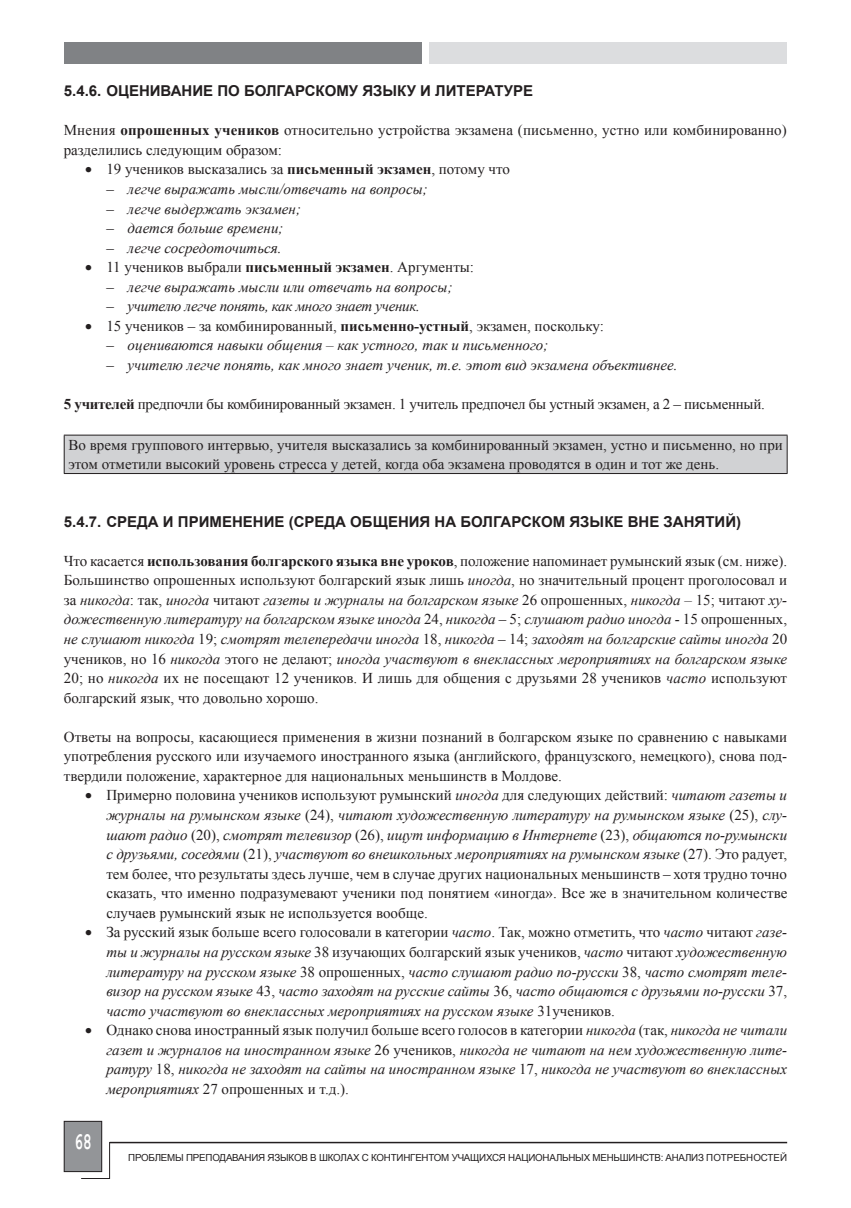
<style>
.page{position:relative;width:851px;height:1208px;background:#fff}
.page>*{position:absolute;margin:0;border:0;box-sizing:border-box;transform-origin:0 0}
.t1{font:700 24px "Courier New";color:#fff;scale:.6 1}
.t2{font:15px/19.5px "Times New Roman";color:#231f20;text-align:justify}
.t3{font:italic 15px/19.5px "Times New Roman";color:#231f20;text-align:justify}
.t4{font:700 15px "Arial";color:#231f20}
.t5{font:15px "Times New Roman";letter-spacing:-.02em;color:#231f20}
.t6{font:italic 15px "Times New Roman";letter-spacing:-.02em;color:#231f20}
.t7{font:9.75px "Arial";letter-spacing:-.02em;color:#231f20}
.s1{font-weight:700}
.s2{font-style:normal}
.s3{font-style:italic}
</style>
<div class="page">
<div style="left:64px;top:1121px;width:38px;height:50px;background:#939598"></div>
<div style="left:64px;top:1121px;width:38px;height:51px;border:1px solid #231f20"></div>
<hr style="left:110px;top:1141px;width:677px;height:2px;background:#231f20">
<svg style="left:81px;top:1178px;width:29px;height:1px"></svg>
<hr style="left:109px;top:1142px;width:1px;height:36px;background:#231f20">
<div style="left:430px;top:42px;width:356px;height:21px;background:#dcdddf"></div>
<div style="left:64px;top:42px;width:357px;height:21px;background:#808285"></div>
<div style="left:64px;top:435px;width:723px;height:38px;background:#d1d2d4"></div>
<hr style="left:64px;top:435px;width:723px;height:1px;background:#231f20">
<hr style="left:64px;top:435px;width:1px;height:38px;background:#231f20">
<hr style="left:786px;top:435px;width:1px;height:38px;background:#231f20">
<hr style="left:64px;top:473px;width:723px;height:1px;background:#231f20">
<p class="t4" style="left:64px;top:81px;width:470px">5.4.6. Оценивание по болгарскому языку и литературе</p>
<p class="t2" style="left:64px;top:120px;width:724px">Мнения <span class="s1">опрошенных учеников</span> относительно устройства экзамена (письменно, устно или комбинированно) разделились следующим образом:</p>
<p class="t2" style="left:85px;top:159px;width:426px">• 19 учеников высказались за <span class="s1">письменный экзамен</span>, потому что</p>
<p class="t3" style="left:106px;top:179px;width:323px"><span class="s2">–</span> легче выражать мысли/отвечать на вопросы;</p>
<p class="t3" style="left:106px;top:198px;width:196px"><span class="s2">–</span> легче выдержать экзамен;</p>
<p class="t3" style="left:106px;top:218px;width:179px"><span class="s2">–</span> дается больше времени;</p>
<p class="t3" style="left:106px;top:237px;width:177px"><span class="s2">–</span> легче сосредоточиться.</p>
<p class="t2" style="left:85px;top:257px;width:390px">• 11 учеников выбрали <span class="s1">письменный экзамен</span>. Аргументы:</p>
<p class="t3" style="left:106px;top:277px;width:348px"><span class="s2">–</span> легче выражать мысли или отвечать на вопросы;</p>
<p class="t6" style="left:106px;top:296px;width:315px"><span class="s2">–</span> учителю легче понять, как много знает ученик.</p>
<p class="t2" style="left:85px;top:316px;width:520px">• 15 учеников – за комбинированный, <span class="s1">письменно-устный</span>, экзамен, поскольку:</p>
<p class="t3" style="left:106px;top:335px;width:443px"><span class="s2">–</span> оцениваются навыки общения – как устного, так и письменного;</p>
<p class="t3" style="left:106px;top:355px;width:572px"><span class="s2">–</span> учителю легче понять, как много знает ученик, т.е. этот вид экзамена объективнее.</p>
<p class="t5" style="left:64px;top:394px;width:702px"><span class="s1">5 учителей</span> предпочли бы комбинированный экзамен. 1 учитель предпочел бы устный экзамен, а 2 – письменный.</p>
<p class="t2" style="left:68px;top:435px;width:715px">Во время группового интервью, учителя высказались за комбинированный экзамен, устно и письменно, но при этом отметили высокий уровень стресса у детей, когда оба экзамена проводятся в один и тот же день.</p>
<p class="t4" style="left:64px;top:511px;width:678px">5.4.7. Среда и применение (среда общения на болгарском языке вне занятий)</p>
<p class="t2" style="left:64px;top:551px;width:724px">Что касается <span class="s1">использования болгарского языка вне уроков</span>, положение напоминает румынский язык (см. ниже).<br>Большинство опрошенных используют болгарский язык лишь <span class="s3">иногда</span>, но значительный процент проголосовал и за <span class="s3">никогда</span>: так, <span class="s3">иногда</span> читают <span class="s3">газеты и журналы на болгарском языке</span> 26 опрошенных, <span class="s3">никогда –</span> 15; читают <span class="s3">ху&shy;дожественную литературу на болгарском языке иногда</span> 24, <span class="s3">никогда</span> – 5; <span class="s3">слушают радио иногда</span> - 15 опрошенных, <span class="s3">не слушают никогда</span> 19; <span class="s3">смотрят телепередачи иногда</span> 18, <span class="s3">никогда</span> – 14; <span class="s3">заходят на болгарские сайты иногда</span> 20 учеников, но 16 <span class="s3">никогда</span> этого не делают; <span class="s3">иногда участвуют в внеклассных мероприятиях на болгарском языке </span>20; но <span class="s3">никогда</span> их не посещают 12 учеников. И лишь для общения с друзьями 28 учеников <span class="s3">часто</span> используют болгарский язык, что довольно хорошо.</p>
<p class="t2" style="left:64px;top:727px;width:725px">Ответы на вопросы, касающиеся применения в жизни познаний в болгарском языке по сравнению с навыками употребления русского или изучаемого иностранного языка (английского, французского, немецкого), снова под&shy;твердили положение, характерное для национальных меньшинств в Молдове.</p>
<p class="t2" style="left:106px;top:785px;width:682px;text-indent:-21px">• Примерно половина учеников используют румынский <span class="s3">иногда</span> для следующих действий: <span class="s3">читают газеты и журналы на румынском языке</span> (24), <span class="s3">читают художественную литературу на румынском языке</span> (25), <span class="s3">слу&shy;шают радио</span> (20), <span class="s3">смотрят телевизор</span> (26), <span class="s3">ищут информацию в Интернете</span> (23), <span class="s3">общаются по-румынски с друзьями, соседями</span> (21), <span class="s3">участвуют во внешкольных мероприятиях на румынском языке</span> (27). Это радует, тем более, что результаты здесь лучше, чем в случае других национальных меньшинств – хотя трудно точно сказать, что именно подразумевают ученики под понятием «иногда». Все же в значительном количестве случаев румынский язык не используется вообще.</p>
<p class="t3" style="left:106px;top:922px;width:682px;text-indent:-21px">• <span class="s2">За русский язык больше всего голосовали в категории</span> часто<span class="s2">. Так, можно отметить, что</span> часто <span class="s2">читают</span> газе&shy;ты и журналы на русском языке <span class="s2">38 изучающих болгарский язык учеников,</span> часто <span class="s2">читают</span> художественную литературу на русском языке <span class="s2">38 опрошенных,</span> часто слушают радио по-русски <span class="s2">38,</span> часто смотрят теле&shy;визор на русском языке <span class="s2">43,</span> часто заходят на русские сайты <span class="s2">36,</span> часто общаются с друзьями по-русски <span class="s2">37, </span>часто участвуют во внеклассных мероприятиях на русском языке <span class="s2">31учеников.</span></p>
<p class="t3" style="left:106px;top:1020px;width:682px;text-indent:-21px">• <span class="s2">Однако снова иностранный язык получил больше всего голосов в категории</span> никогда <span class="s2">(так,</span> никогда не читали газет и журналов на иностранном языке <span class="s2">26 учеников,</span> никогда не читают на нем художественную лите&shy;ратуру <span class="s2">18,</span> никогда не заходят на сайты на иностранном языке <span class="s2">17,</span> никогда не участвуют во внеклассных мероприятиях <span class="s2">27 опрошенных и т.д.).</span></p>
<h1 class="t1" style="left:75px;top:1127px;width:14px">68</h1>
<p class="t7" style="left:128px;top:1150px;width:660px">П роблемы преподавания языков в школах с контингентом учащихся национальных меньшинств: Aнализ потребностей</p>
</div>
